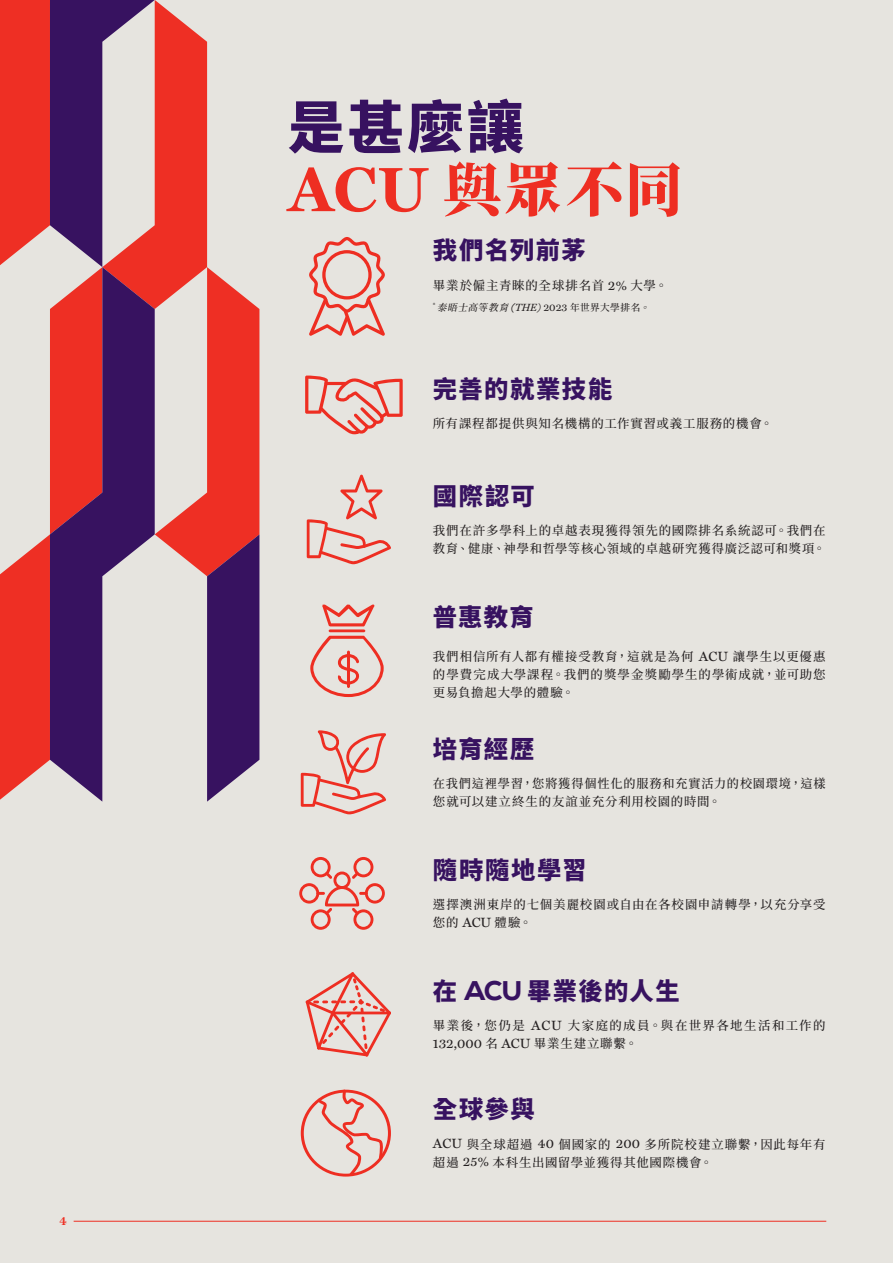
<style>
.page{position:relative;width:893px;height:1263px;background:#e6e4df}
.page>*{position:absolute;margin:0;border:0;box-sizing:border-box;transform-origin:0 0}
.t1{font:900 57.9px "Noto Serif CJ Ktc";color:#ee2e22}
.t2{font:900 56.7px "Noto Sans CJ Ktc";color:#371260}
._7_Body_copy{font:900 24.3px "Noto Sans CJ Ktc";letter-spacing:.065em;color:#371260}
.Subheading_-_Red__Ne{font:900 24.3px "Noto Sans CJ Ktc";letter-spacing:.06em;color:#371260}
._7_Body_copy-2{font:13.5px "Miller Text";color:#231f20}
._7_Body_copy-3{font:500 12.45px/18px "Noto Serif CJ Ktc";letter-spacing:.07em;color:#231f20}
._7_Body_copy-4{font:500 12.45px "Noto Serif CJ Ktc";letter-spacing:.12em;color:#231f20}
._1_Header{font:700 11.25px "Miller Text";color:#ee2e22}
._7_Body_copy-5{font:italic 500 9.6px "Noto Serif CJ Ktc";color:#231f20}
.s1{font-family:"Miller Text";font-weight:700;font-size:63px}
.s2{font-family:"Miller Text";font-weight:400;font-size:13.5px}
.s3{font-family:"Miller Text";font-weight:400;font-size:10.5px}
.s4{font-family:"Miller Text";font-weight:400;font-style:normal;font-size:10.5px}
.s5{font-style:normal}
.s6{font-family:"Nexa";font-weight:800;font-size:27px}
.s7{font-family:"Noto Serif CJ Ktc";font-weight:500;font-size:12.45px}
</style>
<div class="page">
<svg style="left:0;top:0;width:259px;height:802px"></svg>
<svg style="left:309px;top:237px;width:76px;height:99px"></svg>
<svg style="left:301px;top:1090px;width:90px;height:86px"></svg>
<svg style="left:306px;top:972px;width:85px;height:84px"></svg>
<hr style="left:329px;top:629px;width:36px;height:3px;background:#ee2e22">
<svg style="left:322px;top:605px;width:53px;height:21px"></svg>
<svg style="left:310px;top:636px;width:74px;height:61px"></svg>
<hr style="left:347px;top:651px;width:3px;height:37px;background:#ee2e22;border-radius:2px">
<svg style="left:301px;top:730px;width:85px;height:84px"></svg>
<svg style="left:299px;top:857px;width:86px;height:73px"></svg>
<svg style="left:307px;top:474px;width:84px;height:90px"></svg>
<svg style="left:305px;top:376px;width:98px;height:58px"></svg>
<hr style="left:74px;top:1221px;width:752px;height:1px;background:#ee2e22">
<p class="_1_Header" style="left:60px;top:1212px;width:9px">4</p>
<p class="t2" style="left:288px;top:95px;width:237px">是甚麼讓</p>
<p class="t1" style="left:288px;top:157px;width:396px"><span class="s1">ACU</span> 與眾不同</p>
<p class="Subheading_-_Red__Ne" style="left:433px;top:236px;width:154px">我們名列前茅</p>
<p class="_7_Body_copy-3" style="left:433px;top:276px;width:236px">畢業於僱主青睞的全球排名首 <span class="s2">2%</span> 大學。</p>
<p class="_7_Body_copy-5" style="left:433px;top:302px;width:223px"><sup>*</sup> 泰晤士高等教育 <span class="s3">(THE)</span> <span class="s4">2023</span> <span class="s5">年世界大學排名</span>。</p>
<p class="_7_Body_copy" style="left:433px;top:375px;width:181px">完善的就業技能</p>
<p class="_7_Body_copy-3" style="left:433px;top:415px;width:341px">所有課程都提供與知名機構的工作實習或義工服務的機會。</p>
<p class="_7_Body_copy" style="left:433px;top:482px;width:103px">國際認可</p>
<p class="_7_Body_copy-3" style="left:433px;top:521px;width:394px">我們在許多學科上的卓越表現獲得領先的國際排名系統認可。我們在教育、健康、神學和哲學等核心領域的卓越研究獲得廣泛認可和獎項。</p>
<p class="_7_Body_copy" style="left:433px;top:604px;width:102px">普惠教育</p>
<p class="_7_Body_copy-3" style="left:433px;top:647px;width:394px;text-align:justify">我們相信所有人都有權接受教育，這就是為何 <span class="s2">ACU</span> 讓學生以更優惠的學費完成大學課程。我們的獎學金獎勵學生的學術成就，並可助您更易負擔起大學的體驗。</p>
<p class="_7_Body_copy" style="left:433px;top:735px;width:103px">培育經歷</p>
<p class="_7_Body_copy-3" style="left:433px;top:775px;width:394px">在我們這裡學習，您將獲得個性化的服務和充實活力的校園環境，這樣您就可以建立終生的友誼並充分利用校園的時間。</p>
<p class="_7_Body_copy" style="left:433px;top:856px;width:155px">隨時隨地學習</p>
<p class="_7_Body_copy-3" style="left:433px;top:895px;width:394px">選擇澳洲東岸的七個美麗校園或自由在各校園申請轉學，以充分享受您的 <span class="s2">ACU</span> 體驗。</p>
<p class="Subheading_-_Red__Ne" style="left:433px;top:977px;width:248px">在 <span class="s6">ACU</span> 畢業後的人生</p>
<p class="_7_Body_copy-4" style="left:433px;top:1018px;width:394px">畢業後，您仍是 <span class="s2">ACU</span> 大家庭的成員。與在世界各地生活和工作的</p>
<p class="_7_Body_copy-2" style="left:433px;top:1032px;width:206px">132,000 <span class="s7">名</span> ACU <span class="s7">畢業生建立聯繫。</span></p>
<p class="Subheading_-_Red__Ne" style="left:433px;top:1096px;width:103px">全球參與</p>
<p class="_7_Body_copy-3" style="left:433px;top:1135px;width:394px"><span class="s2">ACU</span> 與全球超過 <span class="s2">40</span> 個國家的 <span class="s2">200</span> 多所院校建立聯繫，因此每年有超過 <span class="s2">25%</span> 本科生出國留學並獲得其他國際機會。</p>
</div>
